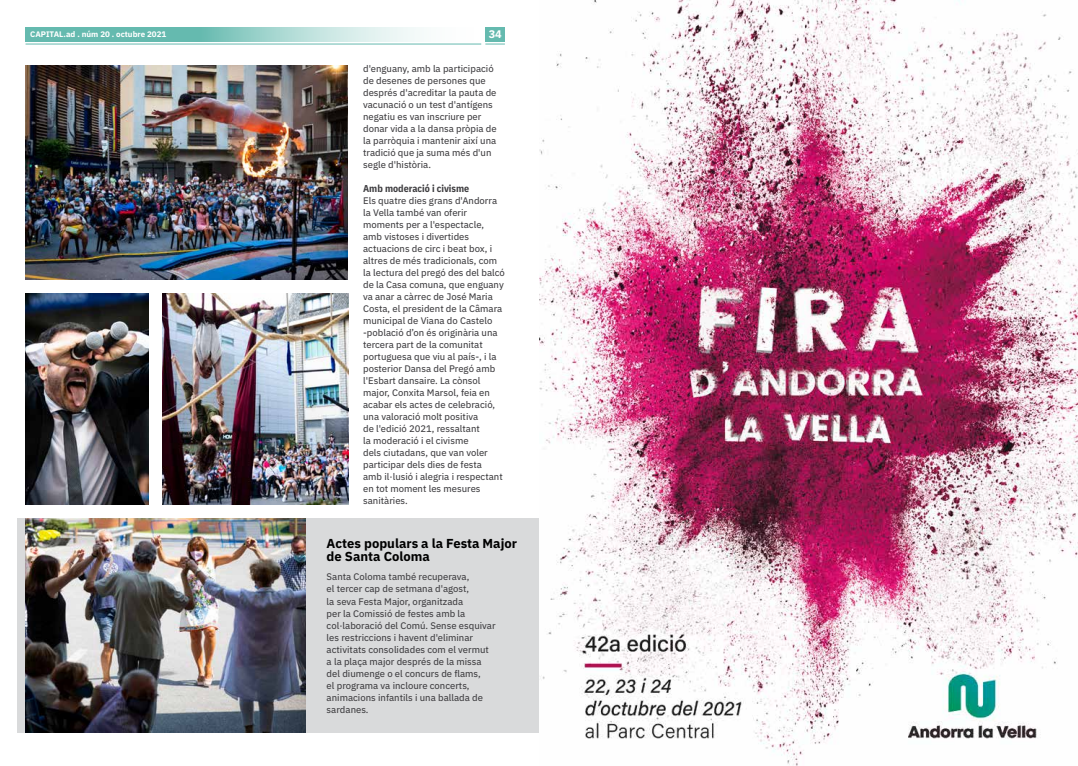
<style>
.page{position:relative;width:1078px;height:766px;background:#fff}
.page>*{position:absolute;margin:0;border:0;box-sizing:border-box;transform-origin:0 0}
.t1{font:700 13px/13px "IBM Plex Sans";color:#000}
.t2{font:700 11px "IBM Plex Sans";color:#fff}
.t3{font:700 10px "IBM Plex Sans Cond";color:#3e3d40}
.t4{font:9.5px/12px "IBM Plex Sans Text";color:#3e3d40}
.t5{font:700 8px "IBM Plex Sans";color:#fff}
</style>
<div class="page">
<div style="left:485px;top:27px;width:20px;height:14px;background:#65baaf"></div>
<svg style="left:26px;top:27px;width:394px;height:14px;background:#94cec7"></svg>
<hr style="left:26px;top:44px;width:455px;height:1px;background:#65baaf">
<svg style="left:485px;top:44px;width:20px;height:1px"></svg>
<div style="left:26px;top:518px;width:513px;height:214px;background:#d9dadb"></div>
<div style="left:17px;top:518px;width:9px;height:214px;background:#d9dadb"></div>
<img style="left:26px;top:518px;width:279px;height:214px">
<img style="left:26px;top:66px;width:321px;height:214px">
<img style="left:162px;top:294px;width:186px;height:210px">
<img style="left:26px;top:294px;width:122px;height:210px">
<img style="left:539px;top:0;width:538px;height:765px">
<p class="t5" style="left:30px;top:28px;width:138px">CAPITAL.ad . núm 20 . octubre 2021</p>
<p class="t2" style="left:489px;top:26px;width:14px">34</p>
<p class="t4" style="left:363px;top:62px;width:135px">d'enguany, amb la participació de desenes de persones que després d'acreditar la pauta de vacunació o un test d'antígens negatiu es van inscriure per donar vida a la dansa pròpia de la parròquia i mantenir així una tradició que ja suma més d'un segle d'història.</p>
<p class="t3" style="left:363px;top:180px;width:108px">Amb moderació i civisme</p>
<p class="t4" style="left:363px;top:194px;width:143px">Els quatre dies grans d'Andorra la Vella també van oferir moments per a l'espectacle, amb vistoses i divertides actuacions de circ i beat box, i altres de més tradicionals, com la lectura del pregó des del balcó de la Casa comuna, que enguany va anar a càrrec de José Maria<br>Costa, el president de la Câmara municipal de Viana do Castelo -població d’on és originària una tercera part de la comunitat portuguesa que viu al país-, i la posterior Dansa del Pregó amb l'Esbart dansaire. La cònsol major, Conxita Marsol, feia en acabar els actes de celebració, una valoració molt positiva<br>de l'edició 2021, ressaltant<br>la moderació i el civisme<br>dels ciutadans, que van voler participar dels dies de festa<br>amb il·lusió i alegria i respectant en tot moment les mesures sanitàries.</p>
<h1 class="t1" style="left:326px;top:535px;width:192px">Actes populars a la Festa Major de Santa Coloma</h1>
<p class="t4" style="left:326px;top:570px;width:170px">Santa Coloma també recuperava,<br>el tercer cap de setmana d'agost,<br>la seva Festa Major, organitzada<br>per la Comissió de festes amb la col·laboració del Comú. Sense esquivar les restriccions i havent d'eliminar activitats consolidades com el vermut a la plaça major després de la missa del diumenge o el concurs de flams,<br>el programa va incloure concerts, animacions infantils i una ballada de sardanes.</p>
</div>
